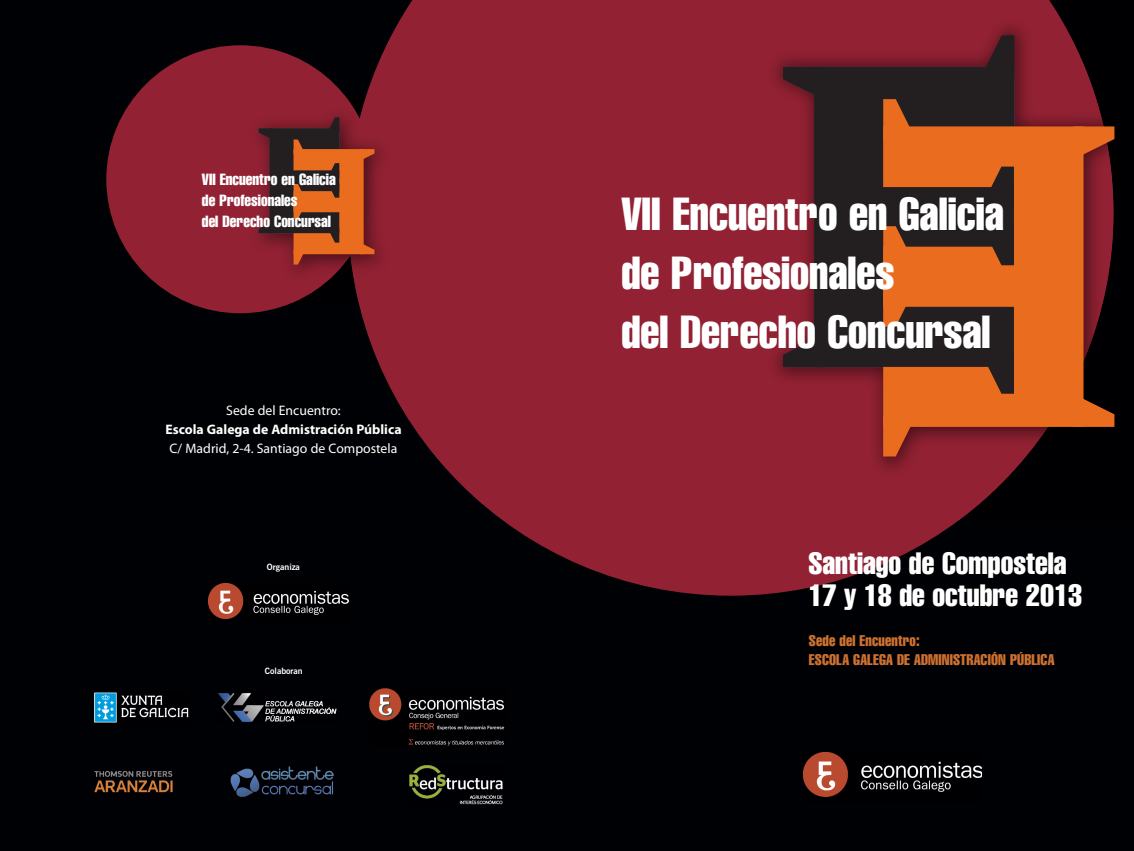
<style>
.page{position:relative;width:1134px;height:851px;background:#fff}
.page>*{position:absolute;margin:0;border:0;box-sizing:border-box;transform-origin:0 0}
.t1{font:extra-condensed 45px/58.8px "Swiss 911 BT";color:#fff}
.t2{font:extra-condensed 30px/32.5px "Swiss 911 BT";color:#fff}
.t3{font:extra-condensed 15.75px/20.5px "Swiss 911 BT";color:#fff}
.t4{font:extra-condensed 15px/18.8px "Swiss 911 BT";letter-spacing:.01em;color:#ce7130}
.t5{font:13.75px "Myriad Pro";color:#fff}
.t6{font:700 13.75px "Myriad Pro";color:#fff}
.t7{font:8.75px "Trade Gothic Bold Two";color:#fff}
</style>
<div class="page">
<div style="left:0;top:0;width:1134px;height:850px;background:#000104"></div>
<svg style="left:358px;top:0;width:601px;height:595px;background:#7c1c2b"></svg>
<img style="left:209px;top:583px;width:139px;height:36px">
<img style="left:370px;top:688px;width:135px;height:58px">
<img style="left:741px;top:0;width:372px;height:520px">
<svg style="left:783px;top:100px;width:31px;height:234px;background:#8b1f30"></svg>
<div style="left:814px;top:67px;width:200px;height:300px;background:#231f20"></div>
<svg style="left:783px;top:67px;width:41px;height:33px"></svg>
<svg style="left:783px;top:334px;width:41px;height:33px"></svg>
<svg style="left:883px;top:126px;width:200px;height:301px;background:#ba5a1f"></svg>
<svg style="left:1073px;top:126px;width:41px;height:33px"></svg>
<svg style="left:1073px;top:394px;width:41px;height:33px"></svg>
<svg style="left:981px;top:35px;width:33px;height:41px"></svg>
<svg style="left:981px;top:353px;width:33px;height:40px"></svg>
<svg style="left:883px;top:99px;width:33px;height:41px"></svg>
<svg style="left:883px;top:415px;width:33px;height:41px"></svg>
<svg style="left:981px;top:166px;width:33px;height:41px"></svg>
<svg style="left:981px;top:224px;width:33px;height:41px"></svg>
<svg style="left:883px;top:226px;width:33px;height:41px"></svg>
<svg style="left:883px;top:286px;width:33px;height:40px"></svg>
<div style="left:106px;top:45px;width:268px;height:268px;background:#922133;border-radius:50%"></div>
<img style="left:290px;top:95px;width:84px;height:207px">
<svg style="left:258px;top:117px;width:116px;height:147px"></svg>
<img style="left:804px;top:752px;width:178px;height:45px">
<img style="left:218px;top:693px;width:46px;height:29px">
<img style="left:265px;top:701px;width:72px;height:21px">
<img style="left:94px;top:692px;width:95px;height:31px">
<img style="left:230px;top:766px;width:104px;height:31px">
<img style="left:94px;top:771px;width:79px;height:22px">
<img style="left:410px;top:765px;width:93px;height:40px">
<p class="t3" style="left:202px;top:170px;width:135px">VII Encuentro en Galicia de Profesionales<br>del Derecho Concursal</p>
<p class="t5" style="left:226px;top:405px;width:116px">Sede del Encuentro:</p>
<p class="t6" style="left:165px;top:424px;width:238px">Escola Galega de Admistración Pública</p>
<p class="t5" style="left:170px;top:443px;width:229px">C/ Madrid, 2-4. Santiago de Compostela</p>
<p class="t7" style="left:267px;top:563px;width:35px">Organiza</p>
<p class="t7" style="left:265px;top:667px;width:39px">Colaboran</p>
<p class="t1" style="left:621px;top:187px;width:384px">VII Encuentro en Galicia de Profesionales<br>del Derecho Concursal</p>
<p class="t2" style="left:808px;top:548px;width:275px">Santiago de Compostela<br>17 y 18 de octubre 2013</p>
<p class="t4" style="left:809px;top:632px;width:247px">Sede del Encuentro:<br>ESCOLA GALEGA DE ADMINISTRACIÓN PÚBLICA</p>
</div>
